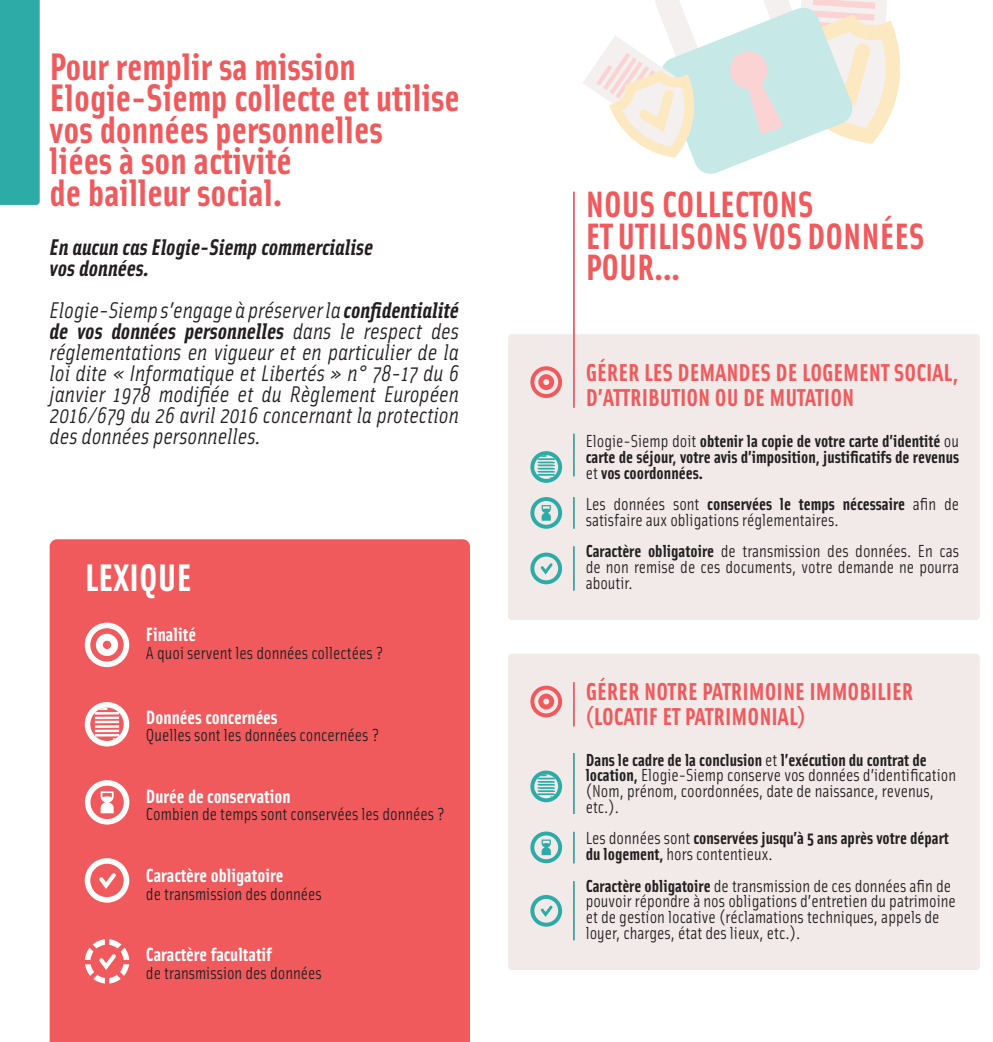
<style>
.page{position:relative;width:993px;height:1042px;background:#fff}
.page>*{position:absolute;margin:0;border:0;box-sizing:border-box;transform-origin:0 0}
.t1{font:700 38.5px/31.5px "Solex";color:#f05a5d}
.t2{font:700 38.5px "Solex";color:#fff}
.t3{font:700 36.75px/31.5px "Solex";color:#f05a5d}
.t4{font:700 24.5px/25.2px "Solex";color:#f05a5d}
.t5{font:italic 22.75px/21px "Solex";color:#231f20;text-align:justify}
.t6{font:italic 700 22.75px/21px "Solex";color:#231f20}
.t7{font:700 19.25px "Solex";color:#fff}
.t8{font:17.5px/15.8px "Solex";color:#231f20}
.t9{font:700 17.5px/15.8px "Solex";color:#231f20;text-align:justify}
.s1{font-weight:700}
.s2{font-weight:400}
</style>
<div class="page">
<div style="left:0;top:0;width:40px;height:205px;background:#2caba7"></div>
<div style="left:50px;top:539px;width:420px;height:503px;background:#f05a5d"></div>
<svg style="left:85px;top:623px;width:44px;height:44px"></svg>
<svg style="left:85px;top:702px;width:44px;height:44px"></svg>
<svg style="left:85px;top:858px;width:44px;height:44px"></svg>
<svg style="left:85px;top:939px;width:44px;height:44px"></svg>
<svg style="left:85px;top:780px;width:44px;height:44px"></svg>
<div style="left:508px;top:334px;width:471px;height:286px;background:#f1eae9;border-radius:4px"></div>
<div style="left:508px;top:654px;width:471px;height:316px;background:#f1eae9;border-radius:4px"></div>
<svg style="left:530px;top:685px;width:32px;height:32px"></svg>
<svg style="left:530px;top:770px;width:32px;height:32px"></svg>
<svg style="left:530px;top:895px;width:32px;height:31px"></svg>
<svg style="left:530px;top:831px;width:32px;height:32px"></svg>
<hr style="left:573px;top:192px;width:1px;height:216px;background:#f05a5d">
<hr style="left:573px;top:434px;width:1px;height:42px;background:#2caba7">
<hr style="left:573px;top:753px;width:1px;height:61px;background:#2caba7">
<hr style="left:573px;top:832px;width:1px;height:31px;background:#2caba7">
<hr style="left:573px;top:881px;width:1px;height:59px;background:#2caba7">
<hr style="left:573px;top:497px;width:1px;height:32px;background:#2caba7">
<hr style="left:573px;top:546px;width:1px;height:45px;background:#2caba7">
<hr style="left:573px;top:682px;width:1px;height:44px;background:#f05a5d">
<svg style="left:530px;top:366px;width:32px;height:32px"></svg>
<svg style="left:530px;top:451px;width:32px;height:32px"></svg>
<svg style="left:530px;top:552px;width:32px;height:32px"></svg>
<svg style="left:530px;top:497px;width:32px;height:32px"></svg>
<svg style="left:583px;top:0;width:318px;height:174px"></svg>
<h1 class="t1" style="left:50px;top:49px;width:411px">Pour remplir sa mission<br>Elogie-Siemp collecte et utilise vos données personnelles<br>liées à son activité<br>de bailleur social.</h1>
<h3 class="t6" style="left:50px;top:236px;width:325px">En aucun cas Elogie-Siemp commercialise vos données.</h3>
<p class="t5" style="left:50px;top:299px;width:410px">Elogie-Siemp s’engage à préserver la <span class="s1">confidentialité de vos données personnelles</span> dans le respect des réglementations en vigueur et en particulier de la loi dite « Informatique et Libertés » n° 78-17 du 6 janvier 1978 modifiée et du Règlement Européen 2016/679 du 26 avril 2016 concernant la protection des données personnelles.</p>
<h1 class="t2" style="left:85px;top:553px;width:108px">LEXIQUE</h1>
<p class="t7" style="left:146px;top:622px;width:51px">Finalité</p>
<p class="t8" style="left:146px;top:644px;width:239px">A quoi servent les données collectées ?</p>
<p class="t7" style="left:146px;top:704px;width:133px">Données concernées</p>
<p class="t8" style="left:146px;top:727px;width:234px">Quelles sont les données concernées ?</p>
<p class="t7" style="left:146px;top:783px;width:146px">Durée de conservation</p>
<p class="t8" style="left:146px;top:806px;width:300px">Combien de temps sont conservées les données ?</p>
<p class="t7" style="left:146px;top:863px;width:139px">Caractère obligatoire</p>
<p class="t8" style="left:146px;top:885px;width:177px">de transmission des données</p>
<p class="t7" style="left:146px;top:942px;width:127px">Caractère facultatif</p>
<p class="t8" style="left:146px;top:964px;width:177px">de transmission des données</p>
<h2 class="t3" style="left:585px;top:187px;width:340px">NOUS COLLECTONS<br>ET UTILISONS VOS DONNÉES<br>POUR...</h2>
<h3 class="t4" style="left:585px;top:359px;width:374px">GÉRER LES DEMANDES DE LOGEMENT SOCIAL,<br>D’ATTRIBUTION OU DE MUTATION</h3>
<p class="t9" style="left:585px;top:432px;width:375px"><span class="s2">Elogie-Siemp doit</span> obtenir la copie de votre carte d’identité <span class="s2">ou </span>carte de séjour, votre avis d’imposition, justificatifs de revenus <span class="s2">et</span> vos coordonnées.</p>
<p class="t8" style="left:585px;top:495px;width:375px">Les données sont <span class="s1">conservées le temps nécessaire</span> afin de satisfaire aux obligations réglementaires.</p>
<p class="t8" style="left:585px;top:543px;width:375px;text-align:justify"><span class="s1">Caractère obligatoire</span> de transmission des données. En cas de non remise de ces documents, votre demande ne pourra aboutir.</p>
<h3 class="t4" style="left:585px;top:678px;width:329px;line-height:24.5px">GÉRER NOTRE PATRIMOINE IMMOBILIER (LOCATIF ET PATRIMONIAL)</h3>
<p class="t8" style="left:585px;top:751px;width:372px"><span class="s1">Dans le cadre de la conclusion</span> et <span class="s1">l’exécution du contrat de location,</span> Elogie-Siemp conserve vos données d’identification (Nom, prénom, coordonnées, date de naissance, revenus, etc.).</p>
<p class="t9" style="left:585px;top:830px;width:364px"><span class="s2">Les données sont</span> conservées jusqu’à 5 ans après votre départ du logement, <span class="s2">hors contentieux.</span></p>
<p class="t8" style="left:585px;top:877px;width:371px"><span class="s1">Caractère obligatoire</span> de transmission de ces données afin de pouvoir répondre à nos obligations d’entretien du patrimoine et de gestion locative (réclamations techniques, appels de loyer, charges, état des lieux, etc.).</p>
</div>
